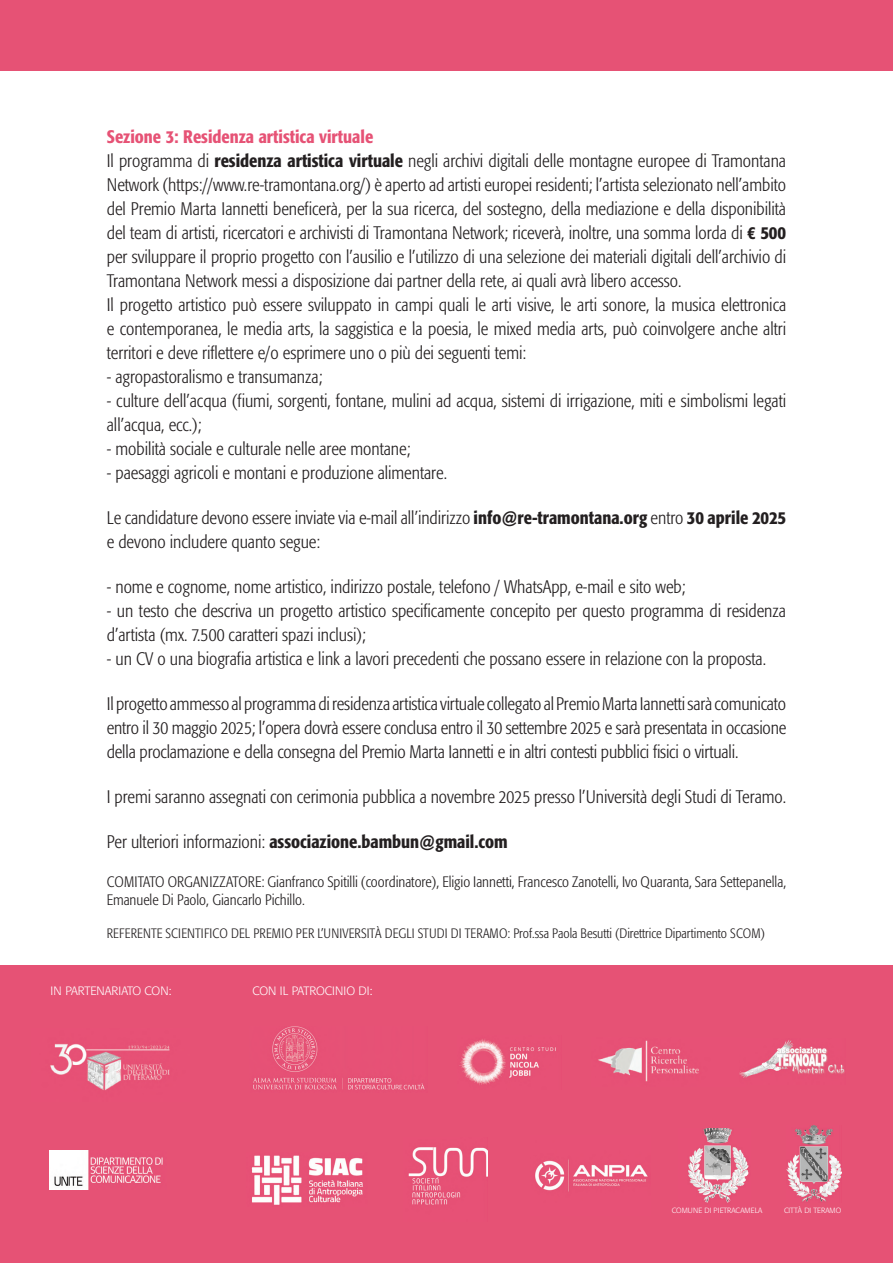
<style>
.page{position:relative;width:893px;height:1263px;background:#fff}
.page>*{position:absolute;margin:0;border:0;box-sizing:border-box;transform-origin:0 0}
.t1{font:300 condensed 18px/24px "Formata";color:#231f20;text-align:justify}
.t2{font:500 condensed 18px "Formata";color:#231f20}
.t3{font:500 condensed 18px "Formata";color:#e65275}
.t4{font:300 condensed 15px/18px "Formata";color:#231f20}
.t5{font:300 condensed 13.5px "Formata";letter-spacing:.01em;color:#231f20}
.t6{font:300 12px "Formata";color:#fff}
.t7{font:300 7.5px "Formata";letter-spacing:.02em;color:#fff}
.t8{font:300 7.5px "Formata";color:#fff}
.s1{font-weight:500}
.s2{font-weight:300}
</style>
<div class="page">
<div style="left:0;top:0;width:893px;height:70px;background:#e65275"></div>
<div style="left:0;top:965px;width:893px;height:298px;background:#e65275"></div>
<img style="left:251px;top:1155px;width:112px;height:50px">
<img style="left:408px;top:1147px;width:80px;height:58px">
<img style="left:535px;top:1159px;width:113px;height:33px">
<img style="left:459px;top:1039px;width:97px;height:46px">
<img style="left:50px;top:1150px;width:113px;height:39px">
<img style="left:253px;top:1026px;width:172px;height:64px">
<img style="left:598px;top:1040px;width:142px;height:42px">
<img style="left:740px;top:1040px;width:105px;height:38px">
<img style="left:787px;top:1125px;width:54px;height:77px">
<img style="left:688px;top:1129px;width:61px;height:74px">
<img style="left:50px;top:1044px;width:120px;height:46px">
<p class="t3" style="left:107px;top:126px;width:268px">Sezione 3: Residenza artistica virtuale</p>
<p class="t1" style="left:107px;top:149px;width:681px">Il programma di <span class="s1">residenza artistica virtuale</span> negli archivi digitali delle montagne europee di Tramontana Network (https://www.re-tramontana.org/) è aperto ad artisti europei residenti; l’artista selezionato nell’ambito del Premio Marta Iannetti beneficerà, per la sua ricerca, del sostegno, della mediazione e della disponibilità del team di artisti, ricercatori e archivisti di Tramontana Network; riceverà, inoltre, una somma lorda di <span class="s1">€ 500 </span>per sviluppare il proprio progetto con l’ausilio e l’utilizzo di una selezione dei materiali digitali dell’archivio di Tramontana Network messi a disposizione dai partner della rete, ai quali avrà libero accesso.</p>
<p class="t1" style="left:107px;top:293px;width:681px">Il progetto artistico può essere sviluppato in campi quali le arti visive, le arti sonore, la musica elettronica e contemporanea, le media arts, la saggistica e la poesia, le mixed media arts, può coinvolgere anche altri territori e deve riflettere e/o esprimere uno o più dei seguenti temi:</p>
<p class="t1" style="left:107px;top:365px;width:217px">- agropastoralismo e transumanza;</p>
<p class="t1" style="left:107px;top:389px;width:681px">- culture dell’acqua (fiumi, sorgenti, fontane, mulini ad acqua, sistemi di irrigazione, miti e simbolismi legati all’acqua, ecc.);</p>
<p class="t1" style="left:107px;top:437px;width:305px">- mobilità sociale e culturale nelle aree montane;</p>
<p class="t1" style="left:107px;top:461px;width:342px">- paesaggi agricoli e montani e produzione alimentare.</p>
<p class="t1" style="left:107px;top:506px;width:681px">Le candidature devono essere inviate via e-mail all’indirizzo <span class="s1">info@re-tramontana.org</span> entro <span class="s1">30 aprile 2025 </span>e devono includere quanto segue:</p>
<p class="t1" style="left:107px;top:575px;width:580px">- nome e cognome, nome artistico, indirizzo postale, telefono / WhatsApp, e-mail e sito web;</p>
<p class="t1" style="left:107px;top:599px;width:681px">- un testo che descriva un progetto artistico specificamente concepito per questo programma di residenza d’artista (mx. 7.500 caratteri spazi inclusi);</p>
<p class="t1" style="left:107px;top:647px;width:661px">- un CV o una biografia artistica e link a lavori precedenti che possano essere in relazione con la proposta.</p>
<p class="t1" style="left:107px;top:692px;width:681px">Il progetto ammesso al programma di residenza artistica virtuale collegato al Premio Marta Iannetti sarà comunicato entro il 30 maggio 2025; l’opera dovrà essere conclusa entro il 30 settembre 2025 e sarà presentata in occasione della proclamazione e della consegna del Premio Marta Iannetti e in altri contesti pubblici fisici o virtuali.</p>
<p class="t1" style="left:107px;top:785px;width:681px">I premi saranno assegnati con cerimonia pubblica a novembre 2025 presso l’Università degli Studi di Teramo.</p>
<p class="t2" style="left:107px;top:831px;width:402px"><span class="s2">Per ulteriori informazioni:</span> associazione.bambun@gmail.com</p>
<p class="t4" style="left:107px;top:873px;width:681px">COMITATO ORGANIZZATORE: Gianfranco Spitilli (coordinatore), Eligio Iannetti, Francesco Zanotelli, Ivo Quaranta, Sara Settepanella,<br>Emanuele Di Paolo, Giancarlo Pichillo.</p>
<p class="t5" style="left:107px;top:925px;width:660px">REFERENTE SCIENTIFICO DEL PREMIO PER L’UNIVERSITÀ DEGLI STUDI DI TERAMO: Prof.ssa Paola Besutti (Direttrice Dipartimento SCOM)</p>
<p class="t6" style="left:51px;top:984px;width:123px">IN PARTENARIATO CON:</p>
<p class="t6" style="left:252px;top:984px;width:122px">CON IL PATROCINIO DI:</p>
<p class="t7" style="left:672px;top:1206px;width:92px">COMUNE DI PIETRACAMELA</p>
<p class="t8" style="left:784px;top:1206px;width:59px">CITTÀ DI TERAMO</p>
</div>
